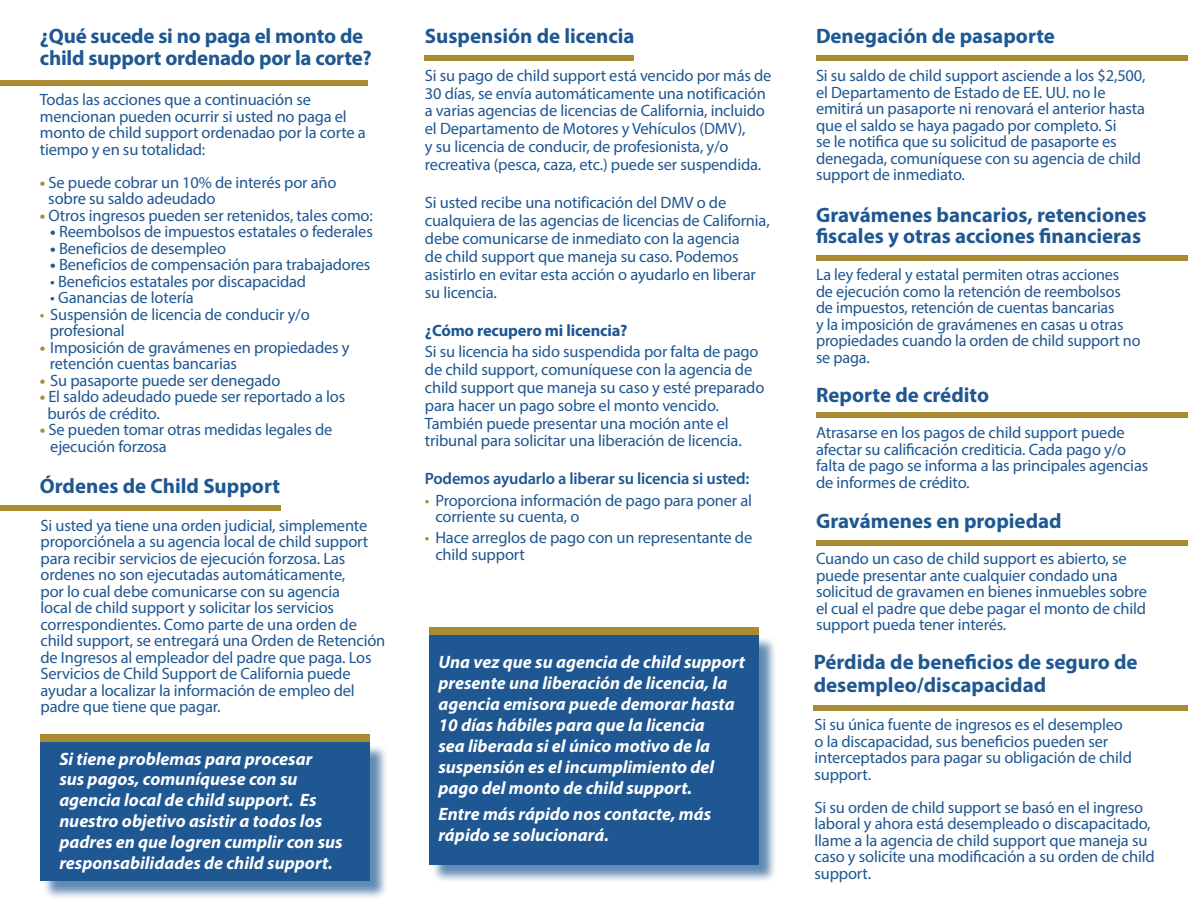
<style>
.page{position:relative;width:1188px;height:918px;background:#fff}
.page>*{position:absolute;margin:0;border:0;box-sizing:border-box;transform-origin:0 0}
.t1{font:700 20.85px/22.4px "Myriad Pro";color:#1e5792}
.t2{font:italic 700 18px/20.9px "Myriad Pro";color:#fff}
.t3{font:16.5px/16.5px "Myriad Pro";letter-spacing:-.01em;color:#1e5792}
.t4{font:600 16.5px "Myriad Pro";letter-spacing:-.01em;color:#1e5792}
.t5{font:700 16.5px "Myriad Pro";letter-spacing:-.01em;color:#1e5792}
.s1{font-weight:700;color:#ab8b31}
.s2{font-weight:700}
.s3{color:#ab8b31}
</style>
<div class="page">
<div style="left:0;top:80px;width:367px;height:5px;background:#ab8b31"></div>
<div style="left:816px;top:56px;width:372px;height:5px;background:#ab8b31"></div>
<div style="left:425px;top:55px;width:209px;height:6px;background:#ab8b31"></div>
<div style="left:43px;top:745px;width:345px;height:155px;background:#1f5892;opacity:.7"></div>
<div style="left:40px;top:742px;width:330px;height:139px;background:#1e5792"></div>
<div style="left:40px;top:735px;width:329px;height:7px;background:#ab8b31"></div>
<div style="left:813px;top:705px;width:375px;height:6px;background:#ab8b31"></div>
<div style="left:816px;top:255px;width:372px;height:6px;background:#ab8b31"></div>
<div style="left:816px;top:413px;width:372px;height:5px;background:#ab8b31"></div>
<div style="left:816px;top:540px;width:372px;height:6px;background:#ab8b31"></div>
<div style="left:0;top:505px;width:280px;height:6px;background:#ab8b31"></div>
<div style="left:432px;top:636px;width:345px;height:247px;background:#1f5892;opacity:.7"></div>
<div style="left:429px;top:634px;width:330px;height:230px;background:#1e5792"></div>
<div style="left:429px;top:627px;width:330px;height:8px;background:#ab8b31"></div>
<p class="t1" style="left:40px;top:24px;width:334px">¿Qué sucede si no paga el monto de child support ordenado por la corte?</p>
<p class="t3" style="left:40px;top:91px;width:328px">Todas las acciones que a continuación se mencionan pueden ocurrir si usted no paga el monto de child support ordenadao por la corte a tiempo y en su totalidad:</p>
<p class="t3" style="left:48px;top:173px;width:290px;text-indent:-9px"><span class="s1">•</span> Se puede cobrar un 10% de interés por año sobre su saldo adeudado</p>
<p class="t3" style="left:40px;top:206px;width:335px"><span class="s1">•</span> Otros ingresos pueden ser retenidos, tales como:</p>
<p class="t3" style="left:50px;top:223px;width:324px"><span class="s2">•</span> Reembolsos de impuestos estatales o federales</p>
<p class="t3" style="left:50px;top:239px;width:177px"><span class="s2">•</span> Beneficios de desempleo</p>
<p class="t3" style="left:50px;top:256px;width:322px"><span class="s2">•</span> Beneficios de compensación para trabajadores</p>
<p class="t3" style="left:50px;top:272px;width:257px">• Beneficios estatales por discapacidad</p>
<p class="t3" style="left:50px;top:289px;width:145px">• Ganancias de lotería</p>
<p class="t3" style="left:50px;top:305px;width:262px;text-indent:-10px"><span class="s3">•</span> Suspensión de licencia de conducir y/o profesional</p>
<p class="t3" style="left:50px;top:338px;width:301px;text-indent:-10px"><span class="s1">•</span> Imposición de gravámenes en propiedades y retención cuentas bancarias</p>
<p class="t3" style="left:40px;top:371px;width:242px"><span class="s1">•</span> Su pasaporte puede ser denegado</p>
<p class="t3" style="left:47px;top:388px;width:299px;text-indent:-8px"><span class="s1">•</span> El saldo adeudado puede ser reportado a los burós de crédito.</p>
<p class="t3" style="left:50px;top:421px;width:284px;text-indent:-11px"><span class="s1">•</span> Se pueden tomar otras medidas legales de ejecución forzosa</p>
<p class="t1" style="left:40px;top:475px;width:242px">Órdenes de Child Support</p>
<p class="t3" style="left:40px;top:517px;width:346px">Si usted ya tiene una orden judicial, simplemente proporciónela a su agencia local de child support para recibir servicios de ejecución forzosa. Las ordenes no son ejecutadas automáticamente,<br>por lo cual debe comunicarse con su agencia<br>local de child support y solicitar los servicios correspondientes. Como parte de una orden de child support, se entregará una Orden de Retención de Ingresos al empleador del padre que paga. Los Servicios de Child Support de California puede ayudar a localizar la información de empleo del padre que tiene que pagar.</p>
<p class="t2" style="left:59px;top:747px;width:285px">Si tiene problemas para procesar<br>sus pagos, comuníquese con su agencia local de child support. Es nuestro objetivo asistir a todos los padres en que logren cumplir con sus responsabilidades de child support.</p>
<p class="t1" style="left:425px;top:24px;width:211px">Suspensión de licencia</p>
<p class="t1" style="left:816px;top:24px;width:241px">Denegación de pasaporte</p>
<p class="t3" style="left:425px;top:66px;width:348px;line-height:18px">Si su pago de child support está vencido por más de 30 días, se envía automáticamente una notificación a varias agencias de licencias de California, incluido el Departamento de Motores y Vehículos (DMV),<br>y su licencia de conducir, de profesionista, y/o recreativa (pesca, caza, etc.) puede ser suspendida.</p>
<p class="t3" style="left:425px;top:193px;width:346px;line-height:18px">Si usted recibe una notificación del DMV o de cualquiera de las agencias de licencias de California, debe comunicarse de inmediato con la agencia<br>de child support que maneja su caso. Podemos asistirlo en evitar esta acción o ayudarlo en liberar su licencia.</p>
<p class="t5" style="left:425px;top:319px;width:204px">¿Cómo recupero mi licencia?</p>
<p class="t3" style="left:425px;top:342px;width:341px;line-height:18px">Si su licencia ha sido suspendida por falta de pago de child support, comuníquese con la agencia de child support que maneja su caso y esté preparado para hacer un pago sobre el monto vencido.<br>También puede presentar una moción ante el tribunal para solicitar una liberación de licencia.</p>
<p class="t4" style="left:425px;top:468px;width:326px">Podemos ayudarlo a liberar su licencia si usted:</p>
<p class="t3" style="left:435px;top:491px;width:318px;text-indent:-11px"><span class="s3">•</span> Proporciona información de pago para poner al corriente su cuenta, o</p>
<p class="t3" style="left:435px;top:529px;width:318px;text-indent:-11px"><span class="s3">•</span> Hace arreglos de pago con un representante de child support</p>
<p class="t3" style="left:816px;top:67px;width:331px">Si su saldo de child support asciende a los $2,500, el Departamento de Estado de EE. UU. no le emitirá un pasaporte ni renovará el anterior hasta que el saldo se haya pagado por completo. Si<br>se le notifica que su solicitud de pasaporte es denegada, comuníquese con su agencia de child support de inmediato.</p>
<p class="t1" style="left:816px;top:204px;width:332px;line-height:20.9px">Gravámenes bancarios, retenciones fiscales y otras acciones financieras</p>
<p class="t3" style="left:816px;top:266px;width:326px">La ley federal y estatal permiten otras acciones<br>de ejecución como la retención de reembolsos de impuestos, retención de cuentas bancarias<br>y la imposición de gravámenes en casas u otras propiedades cuando la orden de child support no se paga.</p>
<p class="t1" style="left:816px;top:383px;width:175px">Reporte de crédito</p>
<p class="t3" style="left:816px;top:424px;width:334px">Atrasarse en los pagos de child support puede afectar su calificación crediticia. Cada pago y/o falta de pago se informa a las principales agencias de informes de crédito.</p>
<p class="t1" style="left:816px;top:509px;width:247px">Gravámenes en propiedad</p>
<p class="t3" style="left:816px;top:550px;width:333px">Cuando un caso de child support es abierto, se puede presentar ante cualquier condado una solicitud de gravamen en bienes inmuebles sobre el cual el padre que debe pagar el monto de child support pueda tener interés.</p>
<p class="t2" style="left:438px;top:651px;width:308px">Una vez que su agencia de child support presente una liberación de licencia, la agencia emisora puede demorar hasta 10 días hábiles para que la licencia<br>sea liberada si el único motivo de la suspensión es el incumplimiento del pago del monto de child support.</p>
<p class="t2" style="left:438px;top:803px;width:274px">Entre más rápido nos contacte, más rápido se solucionará.</p>
<p class="t1" style="left:814px;top:651px;width:325px">Pérdida de beneficios de seguro de desempleo/discapacidad</p>
<p class="t3" style="left:814px;top:716px;width:319px">Si su única fuente de ingresos es el desempleo o la discapacidad, sus beneficios pueden ser interceptados para pagar su obligación de child support.</p>
<p class="t3" style="left:814px;top:799px;width:342px">Si su orden de child support se basó en el ingreso laboral y ahora está desempleado o discapacitado, llame a la agencia de child support que maneja su caso y solicite una modificación a su orden de child support.</p>
</div>
